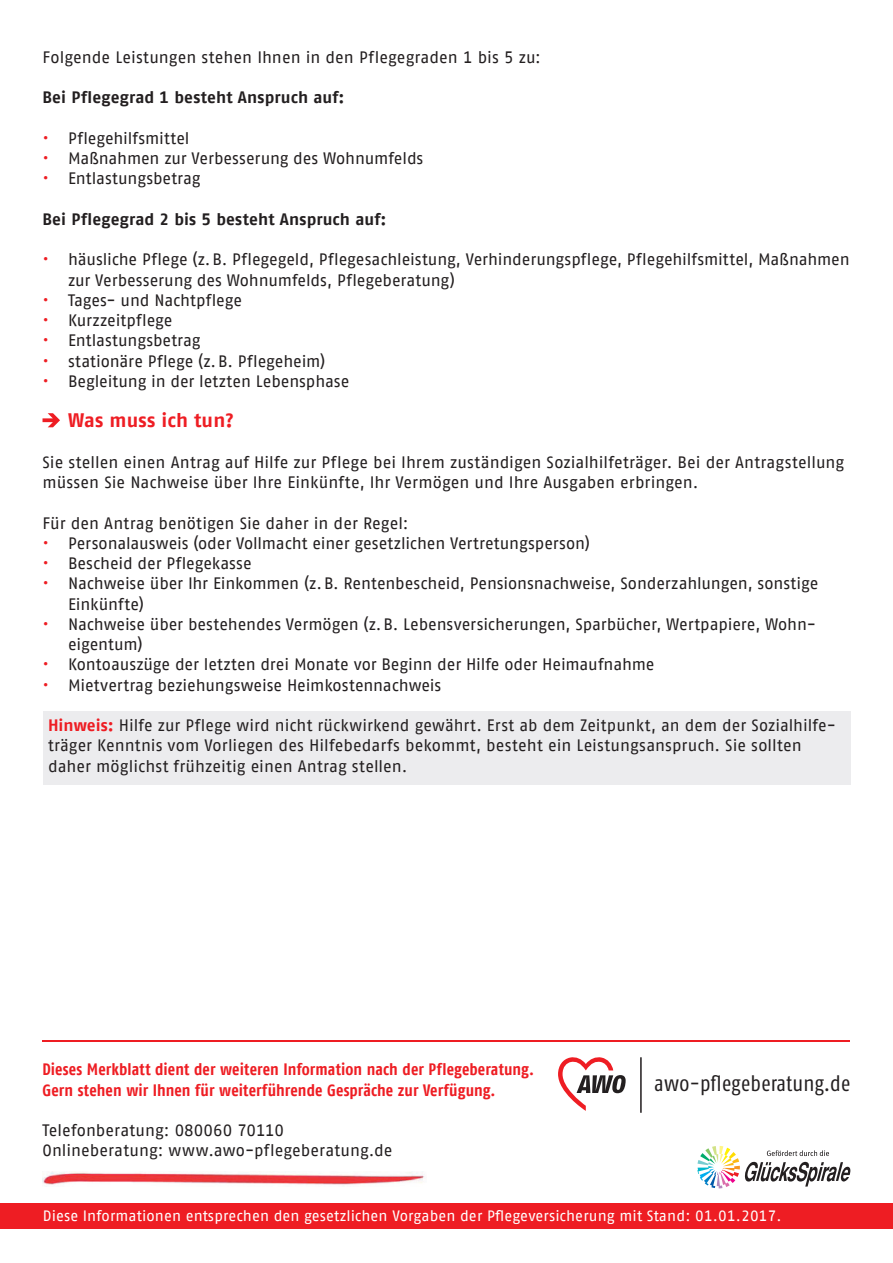
<style>
.page{position:relative;width:893px;height:1263px;background:#fff}
.page>*{position:absolute;margin:0;border:0;box-sizing:border-box;transform-origin:0 0}
.t1{font:21.9px "Fago Co";letter-spacing:.015em;color:#231f20}
.t2{font:700 19.5px "AWO Fago Office";letter-spacing:.01em;color:#ee1d23}
.t3{font:16.5px/20.2px "AWO Fago Office";color:#231f20}
.t4{font:700 16.5px/20.2px "AWO Fago Cond";letter-spacing:.005em;color:#ee1d23}
.t5{font:700 16.5px "AWO Fago Office";letter-spacing:.005em;color:#231f20}
.t6{font:15px "AWO Fago Office";letter-spacing:.01em;color:#fff}
.s1{color:#ee1d23}
.s2{font-weight:700;color:#ee1d23}
</style>
<div class="page">
<div style="left:0;top:1203px;width:893px;height:26px;background:#ee1d23"></div>
<svg style="left:43px;top:413px;width:17px;height:14px"></svg>
<hr style="left:43px;top:1041px;width:807px;height:1px;background:#ee1d23">
<img style="left:43px;top:1171px;width:382px;height:14px">
<svg style="left:697px;top:1146px;width:153px;height:42px"></svg>
<svg style="left:558px;top:1057px;width:68px;height:54px"></svg>
<hr style="left:640px;top:1057px;width:2px;height:56px;background:#231f20">
<div style="left:43px;top:711px;width:808px;height:74px;background:#ececee"></div>
<p class="t3" style="left:43px;top:47px;width:500px">Folgende Leistungen stehen Ihnen in den Pflegegraden 1 bis 5 zu:</p>
<p class="t5" style="left:43px;top:88px;width:303px">Bei Pflegegrad 1 besteht Anspruch auf:</p>
<p class="t3" style="left:43px;top:128px;width:149px"><span class="s1">•</span> Pflegehilfsmittel</p>
<p class="t3" style="left:43px;top:148px;width:382px"><span class="s1">•</span> Maßnahmen zur Verbesserung des Wohnumfelds</p>
<p class="t3" style="left:43px;top:168px;width:160px"><span class="s1">•</span> Entlastungsbetrag</p>
<p class="t5" style="left:43px;top:209px;width:345px">Bei Pflegegrad 2 bis 5 besteht Anspruch auf:</p>
<p class="t3" style="left:68px;top:249px;width:783px;text-indent:-26px"><span class="s1">•</span> häusliche Pflege (z. B. Pflegegeld, Pflegesachleistung, Verhinderungspflege, Pflegehilfsmittel, Maßnahmen zur Verbesserung des Wohnumfelds, Pflegeberatung)</p>
<p class="t3" style="left:43px;top:290px;width:201px"><span class="s1">•</span> Tages- und Nachtpflege</p>
<p class="t3" style="left:43px;top:310px;width:132px"><span class="s1">•</span> Kurzzeitpflege</p>
<p class="t3" style="left:43px;top:330px;width:160px"><span class="s1">•</span> Entlastungsbetrag</p>
<p class="t3" style="left:43px;top:350px;width:284px"><span class="s1">•</span> stationäre Pflege (z. B. Pflegeheim)</p>
<p class="t3" style="left:43px;top:371px;width:308px"><span class="s1">•</span> Begleitung in der letzten Lebensphase</p>
<p class="t2" style="left:68px;top:409px;width:167px">Was muss ich tun?</p>
<p class="t3" style="left:43px;top:452px;width:803px">Sie stellen einen Antrag auf Hilfe zur Pflege bei Ihrem zuständigen Sozialhilfeträger. Bei der Antragstellung müssen Sie Nachweise über Ihre Einkünfte, Ihr Vermögen und Ihre Ausgaben erbringen.</p>
<p class="t3" style="left:43px;top:512px;width:367px">Für den Antrag benötigen Sie daher in der Regel:</p>
<p class="t3" style="left:43px;top:533px;width:549px"><span class="s1">•</span> Personalausweis (oder Vollmacht einer gesetzlichen Vertretungsperson)</p>
<p class="t3" style="left:43px;top:553px;width:211px"><span class="s1">•</span> Bescheid der Pflegekasse</p>
<p class="t3" style="left:68px;top:573px;width:752px;text-indent:-26px"><span class="s1">•</span> Nachweise über Ihr Einkommen (z. B. Rentenbescheid, Pensionsnachweise, Sonderzahlungen, sonstige<br>Einkünfte)</p>
<p class="t3" style="left:68px;top:614px;width:749px;text-indent:-26px"><span class="s1">•</span> Nachweise über bestehendes Vermögen (z. B. Lebensversicherungen, Sparbücher, Wertpapiere, Wohn&shy;eigentum)</p>
<p class="t3" style="left:43px;top:654px;width:614px"><span class="s1">•</span> Kontoauszüge der letzten drei Monate vor Beginn der Hilfe oder Heimaufnahme</p>
<p class="t3" style="left:43px;top:674px;width:400px"><span class="s1">•</span> Mietvertrag beziehungsweise Heimkostennachweis</p>
<p class="t3" style="left:48px;top:715px;width:789px"><span class="s2">Hinweis:</span> Hilfe zur Pflege wird nicht rückwirkend gewährt. Erst ab dem Zeitpunkt, an dem der Sozialhilfe&shy;träger Kenntnis vom Vorliegen des Hilfebedarfs bekommt, besteht ein Leistungsanspruch. Sie sollten daher möglichst frühzeitig einen Antrag stellen.</p>
<p class="t4" style="left:43px;top:1059px;width:493px">Dieses Merkblatt dient der weiteren Information nach der Pflegeberatung.<br>Gern stehen wir Ihnen für weiterführende Gespräche zur Verfügung.</p>
<p class="t3" style="left:43px;top:1120px;width:351px">Telefonberatung: 080060 70110<br>Onlineberatung: www.awo-pflegeberatung.de</p>
<h1 class="t1" style="left:654px;top:1071px;width:198px">awo-pflegeberatung.de</h1>
<p class="t6" style="left:43px;top:1208px;width:740px">Diese Informationen entsprechen den gesetzlichen Vorgaben der Pflegeversicherung mit Stand: 01.01.2017.</p>
</div>
